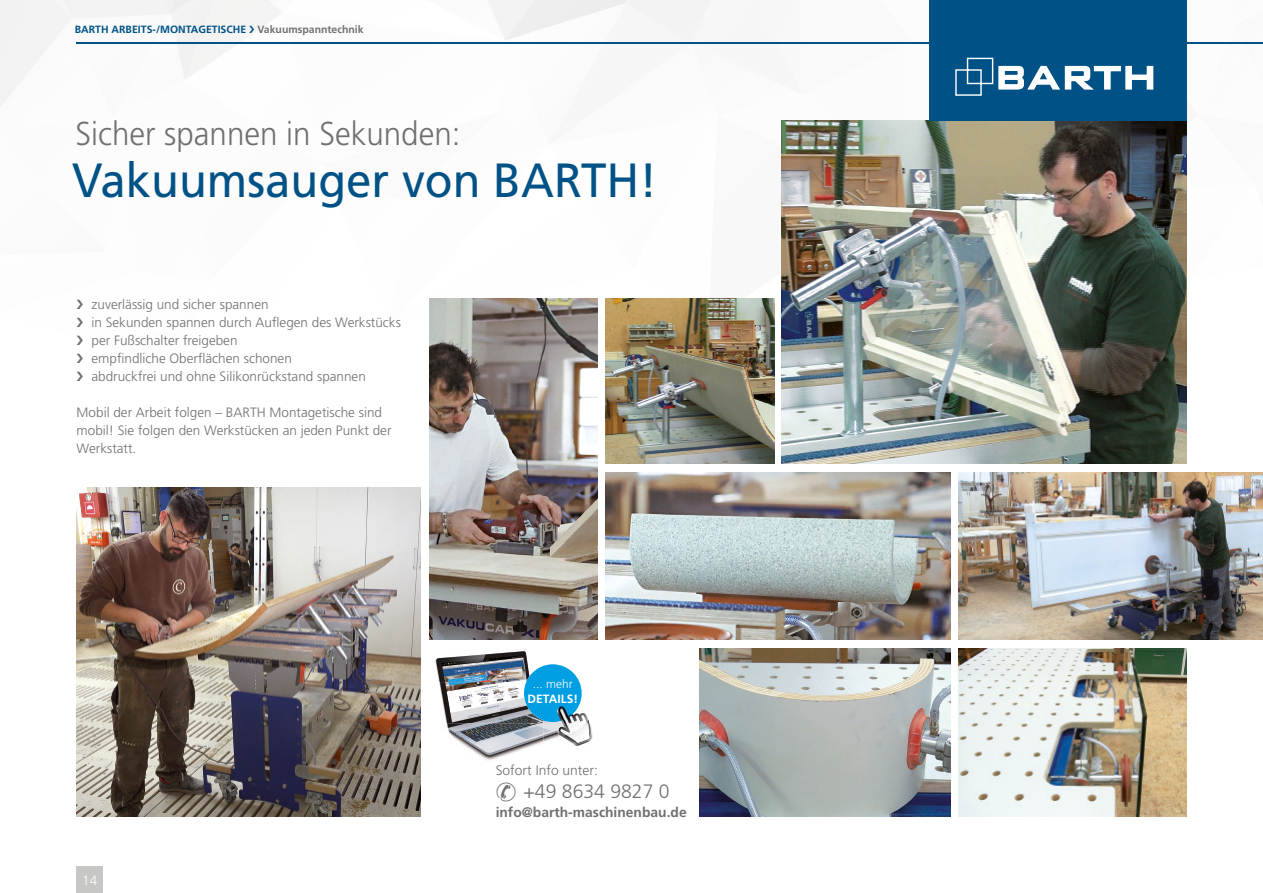
<style>
.page{position:relative;width:1263px;height:893px;background:#fff}
.page>*{position:absolute;margin:0;border:0;box-sizing:border-box;transform-origin:0 0}
.t1{font:48px "Frutiger";color:#005286;scale:.95 1}
.t2{font:300 33px "Frutiger";color:#70706f;scale:.95 1}
.t3{font:300 19.35px "Frutiger";color:#70706f}
.t4{font:700 13.8px "Frutiger";color:#70706f}
.t5{font:300 13.8px "Frutiger";color:#70706f}
.t6{font:300 13.5px/18px "Frutiger";color:#70706f}
.t7{font:300 13.5px "Frutiger";color:#fff}
.t8{font:700 12px "Frutiger";color:#fff}
.t9{font:300 12px "Frutiger";color:#fff}
.t10{font:700 10.5px "Frutiger";color:#005286}
.s1{color:#70706f}
</style>
<div class="page">
<img style="left:0;top:0;width:928px;height:214px">
<img style="left:1053px;top:0;width:210px;height:464px">
<img style="left:597px;top:322px;width:456px;height:161px">
<hr style="left:77px;top:42px;width:1186px;height:1px;background:#005286">
<img style="left:700px;top:648px;width:250px;height:168px">
<img style="left:77px;top:488px;width:344px;height:328px">
<img style="left:958px;top:648px;width:228px;height:168px">
<img style="left:782px;top:120px;width:404px;height:343px">
<img style="left:605px;top:472px;width:345px;height:168px">
<img style="left:430px;top:298px;width:167px;height:342px">
<img style="left:605px;top:298px;width:169px;height:165px">
<img style="left:958px;top:472px;width:305px;height:168px">
<img style="left:435px;top:651px;width:113px;height:31px">
<img style="left:439px;top:682px;width:104px;height:41px">
<img style="left:446px;top:723px;width:97px;height:38px">
<div style="left:524px;top:664px;width:58px;height:58px;background:#009fe3;border-radius:50%"></div>
<img style="left:543px;top:713px;width:50px;height:33px">
<img style="left:543px;top:695px;width:39px;height:27px">
<div style="left:77px;top:866px;width:26px;height:27px;background:#c7c7c6"></div>
<div style="left:928px;top:0;width:258px;height:120px;background:#005286"></div>
<svg style="left:955px;top:58px;width:198px;height:38px"></svg>
<svg style="left:250px;top:26px;width:4px;height:7px"></svg>
<p class="t10" style="left:75px;top:23px;width:290px">BARTH ARBEITS-/MONTAGETISCHE <span class="s1">Vakuumspanntechnik</span></p>
<h2 class="t2" style="left:75px;top:115px;width:407px">Sicher spannen in Sekunden:</h2>
<h1 class="t1" style="left:72px;top:152px;width:617px">Vakuumsauger von BARTH!</h1>
<p class="t6" style="left:92px;top:295px;width:311px">zuverlässig und sicher spannen<br>in Sekunden spannen durch Auflegen des Werkstücks per Fußschalter freigeben<br>empfindliche Oberflächen schonen<br>abdruckfrei und ohne Silikonrückstand spannen</p>
<p class="t6" style="left:77px;top:403px;width:316px">Mobil der Arbeit folgen – BARTH Montagetische sind mobil! Sie folgen den Werkstücken an jeden Punkt der<br>Werkstatt.</p>
<p class="t7" style="left:82px;top:873px;width:17px">14</p>
<p class="t9" style="left:533px;top:677px;width:41px">... mehr</p>
<p class="t8" style="left:528px;top:691px;width:52px">DETAILS!</p>
<p class="t5" style="left:496px;top:763px;width:104px">Sofort Info unter:</p>
<h3 class="t3" style="left:523px;top:780px;width:148px">+49 8634 9827 0</h3>
<p class="t4" style="left:496px;top:804px;width:192px">info@barth-maschinenbau.de</p>
</div>
